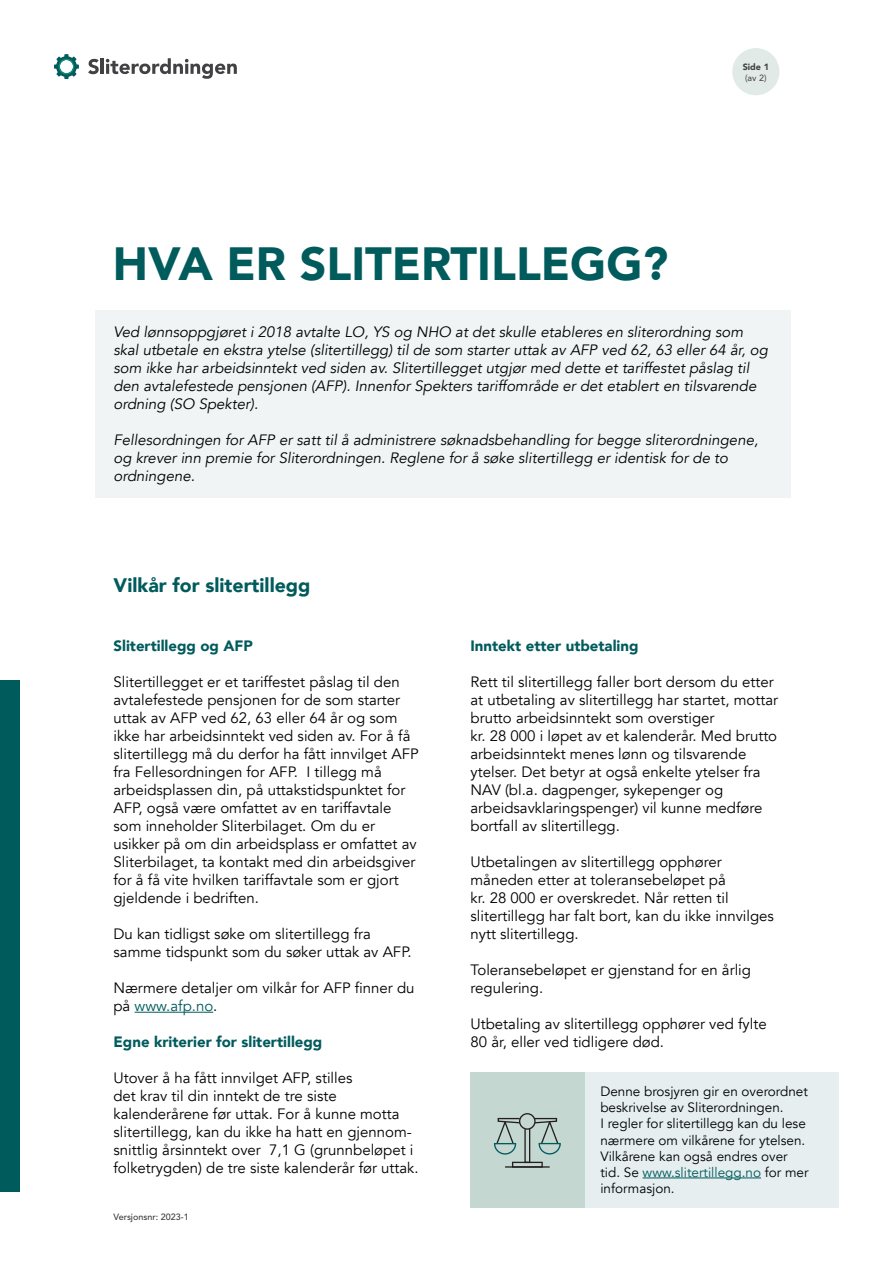
<style>
.page{position:relative;width:893px;height:1263px;background:#fff}
.page>*{position:absolute;margin:0;border:0;box-sizing:border-box;transform-origin:0 0}
.t1{font:900 46.5px "Avenir";color:#005b5c}
.t2{font:900 19.5px "Avenir";color:#005b5c}
.t3{font:15px/18px "Avenir";color:#000}
.t4{font:italic 15px/18px "Avenir";color:#000}
.t5{font:900 15px "Avenir";color:#005b5c}
.t6{font:13.5px/16.2px "Avenir";color:#000}
.t7{font:500 9px "Avenir LT Std";color:#3c3c3b}
.t8{font:900 9px "Avenir LT Std";color:#404040}
.t9{font:9px "Avenir LT Std";color:#404040}
.s1{color:#005b5c}
</style>
<div class="page">
<div style="left:95px;top:310px;width:696px;height:188px;background:#f1f4f4"></div>
<hr style="left:135px;top:1012px;width:78px;height:1px;background:#005b5c">
<svg style="left:88px;top:59px;width:11px;height:15px"></svg>
<hr style="left:101px;top:58px;width:3px;height:16px;background:#414042">
<svg style="left:106px;top:58px;width:131px;height:21px"></svg>
<svg style="left:54px;top:54px;width:25px;height:25px"></svg>
<div style="left:732px;top:48px;width:47px;height:47px;background:#e1eae7;border-radius:50%"></div>
<div style="left:0;top:680px;width:19px;height:511px;background:#005b5c"></div>
<div style="left:470px;top:1072px;width:115px;height:136px;background:#c4d7d0"></div>
<div style="left:524px;top:1128px;width:6px;height:35px;border:1px solid #231f20"></div>
<hr style="left:505px;top:1166px;width:45px;height:1px;background:#231f20">
<svg style="left:533px;top:1115px;width:28px;height:40px"></svg>
<svg style="left:493px;top:1116px;width:28px;height:39px"></svg>
<div style="left:519px;top:1113px;width:17px;height:17px;border:1px solid #231f20;border-radius:50%"></div>
<div style="left:512px;top:1162px;width:31px;height:5px;border:1px solid #231f20"></div>
<div style="left:585px;top:1072px;width:254px;height:136px;background:#e6eeef"></div>
<hr style="left:643px;top:1177px;width:118px;height:1px;background:#005b5c">
<h1 class="t1" style="left:113px;top:224px;width:557px">HVA ER SLITERTILLEGG?</h1>
<p class="t8" style="left:743px;top:61px;width:28px">Side 1</p>
<p class="t9" style="left:745px;top:72px;width:23px">(av 2)</p>
<p class="t4" style="left:113px;top:323px;width:656px">Ved lønnsoppgjøret i 2018 avtalte LO, YS og NHO at det skulle etableres en sliterordning som skal utbetale en ekstra ytelse (slitertillegg) til de som starter uttak av AFP ved 62, 63 eller 64 år, og som ikke har arbeidsinntekt ved siden av. Slitertillegget utgjør med dette et tariffestet påslag til den avtalefestede pensjonen (AFP). Innenfor Spekters tariffområde er det etablert en tilsvarende ordning (SO Spekter).</p>
<p class="t4" style="left:113px;top:431px;width:646px">Fellesordningen for AFP er satt til å administrere søknadsbehandling for begge sliterordningene, og krever inn premie for Sliterordningen. Reglene for å søke slitertillegg er identisk for de to ordningene.</p>
<h2 class="t2" style="left:113px;top:568px;width:199px">Vilkår for slitertillegg</h2>
<p class="t5" style="left:113px;top:633px;width:141px">Slitertillegg og AFP</p>
<p class="t3" style="left:113px;top:673px;width:307px">Slitertillegget er et tariffestet påslag til den avtalefestede pensjonen for de som starter uttak av AFP ved 62, 63 eller 64 år og som ikke har arbeidsinntekt ved siden av. For å få slitertillegg må du derfor ha fått innvilget AFP fra Fellesordningen for AFP. I tillegg må arbeidsplassen din, på uttakstidspunktet for AFP, også være omfattet av en tariffavtale som inneholder Sliterbilaget. Om du er usikker på om din arbeidsplass er omfattet av Sliterbilaget, ta kontakt med din arbeidsgiver for å få vite hvilken tariffavtale som er gjort gjeldende i bedriften.</p>
<p class="t3" style="left:113px;top:925px;width:300px">Du kan tidligst søke om slitertillegg fra samme tidspunkt som du søker uttak av AFP.</p>
<p class="t3" style="left:113px;top:979px;width:303px">Nærmere detaljer om vilkår for AFP finner du på <span class="s1">www.afp.no</span>.</p>
<p class="t5" style="left:113px;top:1029px;width:210px">Egne kriterier for slitertillegg</p>
<p class="t3" style="left:113px;top:1069px;width:307px">Utover å ha fått innvilget AFP, stilles<br>det krav til din inntekt de tre siste kalenderårene før uttak. For å kunne motta slitertillegg, kan du ikke ha hatt en gjennom&shy;snittlig årsinntekt over 7,1 G (grunnbeløpet i folketrygden) de tre siste kalenderår før uttak.</p>
<p class="t7" style="left:113px;top:1211px;width:77px">Versjonsnr: 2023-1</p>
<p class="t5" style="left:470px;top:633px;width:170px">Inntekt etter utbetaling</p>
<p class="t3" style="left:470px;top:673px;width:309px">Rett til slitertillegg faller bort dersom du etter at utbetaling av slitertillegg har startet, mottar brutto arbeidsinntekt som overstiger<br>kr. 28 000 i løpet av et kalenderår. Med brutto arbeidsinntekt menes lønn og tilsvarende ytelser. Det betyr at også enkelte ytelser fra NAV (bl.a. dagpenger, sykepenger og arbeidsavklaringspenger) vil kunne medføre bortfall av slitertillegg.</p>
<p class="t3" style="left:470px;top:853px;width:305px">Utbetalingen av slitertillegg opphører måneden etter at toleransebeløpet på<br>kr. 28 000 er overskredet. Når retten til slitertillegg har falt bort, kan du ikke innvilges nytt slitertillegg.</p>
<p class="t3" style="left:470px;top:961px;width:282px">Toleransebeløpet er gjenstand for en årlig regulering.</p>
<p class="t3" style="left:470px;top:1015px;width:298px">Utbetaling av slitertillegg opphører ved fylte<br>80 år, eller ved tidligere død.</p>
<p class="t6" style="left:600px;top:1083px;width:210px">Denne brosjyren gir en overordnet beskrivelse av Sliterordningen.<br>I regler for slitertillegg kan du lese nærmere om vilkårene for ytelsen.<br>Vilkårene kan også endres over tid. Se <span class="s1">www.slitertillegg.no</span> for mer informasjon.</p>
</div>
